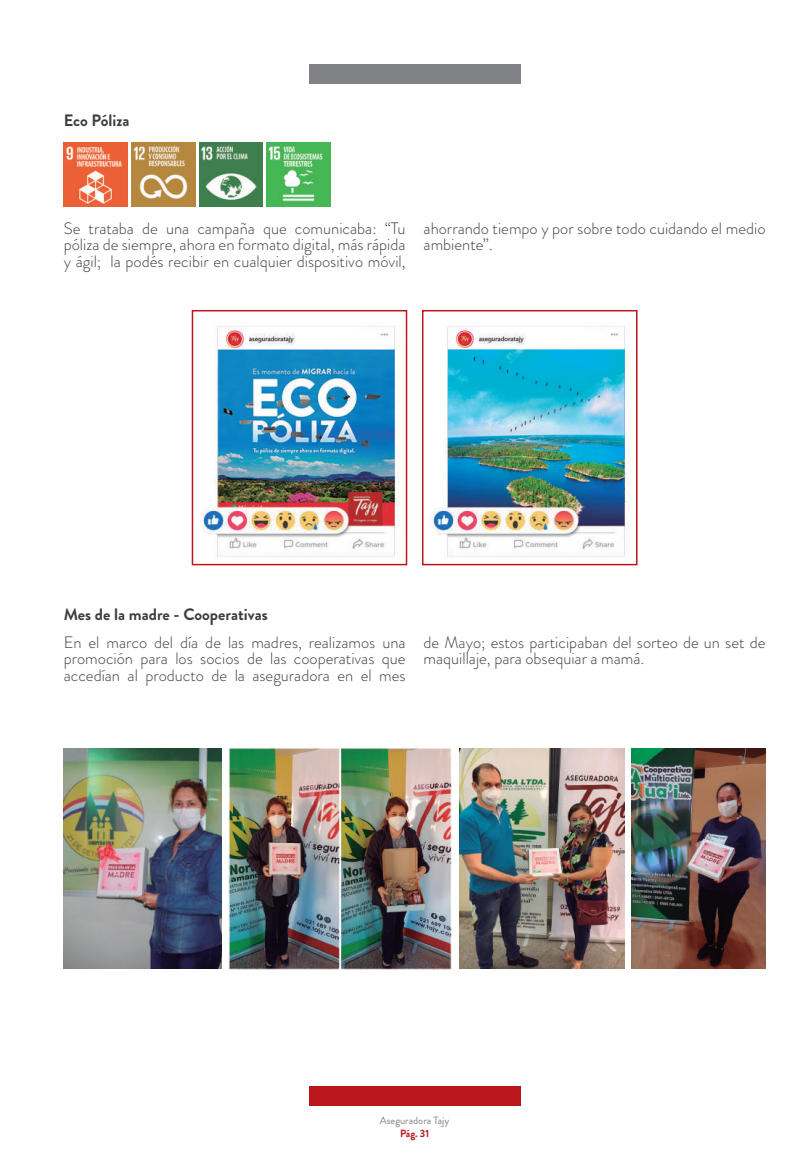
<style>
.page{position:relative;width:808px;height:1170px;background:#fff}
.page>*{position:absolute;margin:0;border:0;box-sizing:border-box;transform-origin:0 0}
.t1{font:300 16.5px/16.5px "Brandon Grotesque";color:#3e3e3f;text-align:justify}
.t2{font:700 16.5px "Brandon Grotesque";color:#3e3e3f}
.t3{font:10.5px "Brandon Grotesque";color:#808285}
.t4{font:700 10.5px "Brandon Grotesque";color:#bb161c}
</style>
<div class="page">
<div style="left:309px;top:1086px;width:211px;height:20px;background:#bb161c"></div>
<div style="left:309px;top:64px;width:211px;height:20px;background:#808285"></div>
<img style="left:199px;top:142px;width:64px;height:64px">
<img style="left:267px;top:142px;width:63px;height:64px">
<img style="left:131px;top:142px;width:64px;height:64px">
<img style="left:64px;top:142px;width:64px;height:64px">
<img style="left:229px;top:747px;width:223px;height:222px">
<img style="left:459px;top:748px;width:165px;height:219px">
<img style="left:632px;top:748px;width:133px;height:219px">
<img style="left:64px;top:748px;width:157px;height:219px">
<img style="left:201px;top:325px;width:198px;height:233px">
<img style="left:431px;top:325px;width:199px;height:233px">
<div style="left:422px;top:310px;width:215px;height:255px;border:2px solid #bb161c"></div>
<div style="left:192px;top:310px;width:215px;height:255px;border:2px solid #bb161c"></div>
<p class="t2" style="left:64px;top:109px;width:67px">Eco Póliza</p>
<p class="t1" style="left:64px;top:220px;width:343px">Se trataba de una campaña que comunicaba: “Tu póliza de siempre, ahora en formato digital, más rápida y ágil; la podés recibir en cualquier dispositivo móvil,</p>
<p class="t1" style="left:424px;top:220px;width:343px">ahorrando tiempo y por sobre todo cuidando el medio ambiente”.</p>
<p class="t2" style="left:64px;top:603px;width:205px">Mes de la madre - Cooperativas</p>
<p class="t1" style="left:64px;top:633px;width:343px">En el marco del día de las madres, realizamos una promoción para los socios de las cooperativas que accedían al producto de la aseguradora en el mes</p>
<p class="t1" style="left:424px;top:633px;width:343px">de Mayo; estos participaban del sorteo de un set de maquillaje, para obsequiar a mamá.</p>
<p class="t3" style="left:380px;top:1113px;width:71px">Aseguradora Tajy</p>
<p class="t4" style="left:400px;top:1125px;width:31px">Pág. 31</p>
</div>
